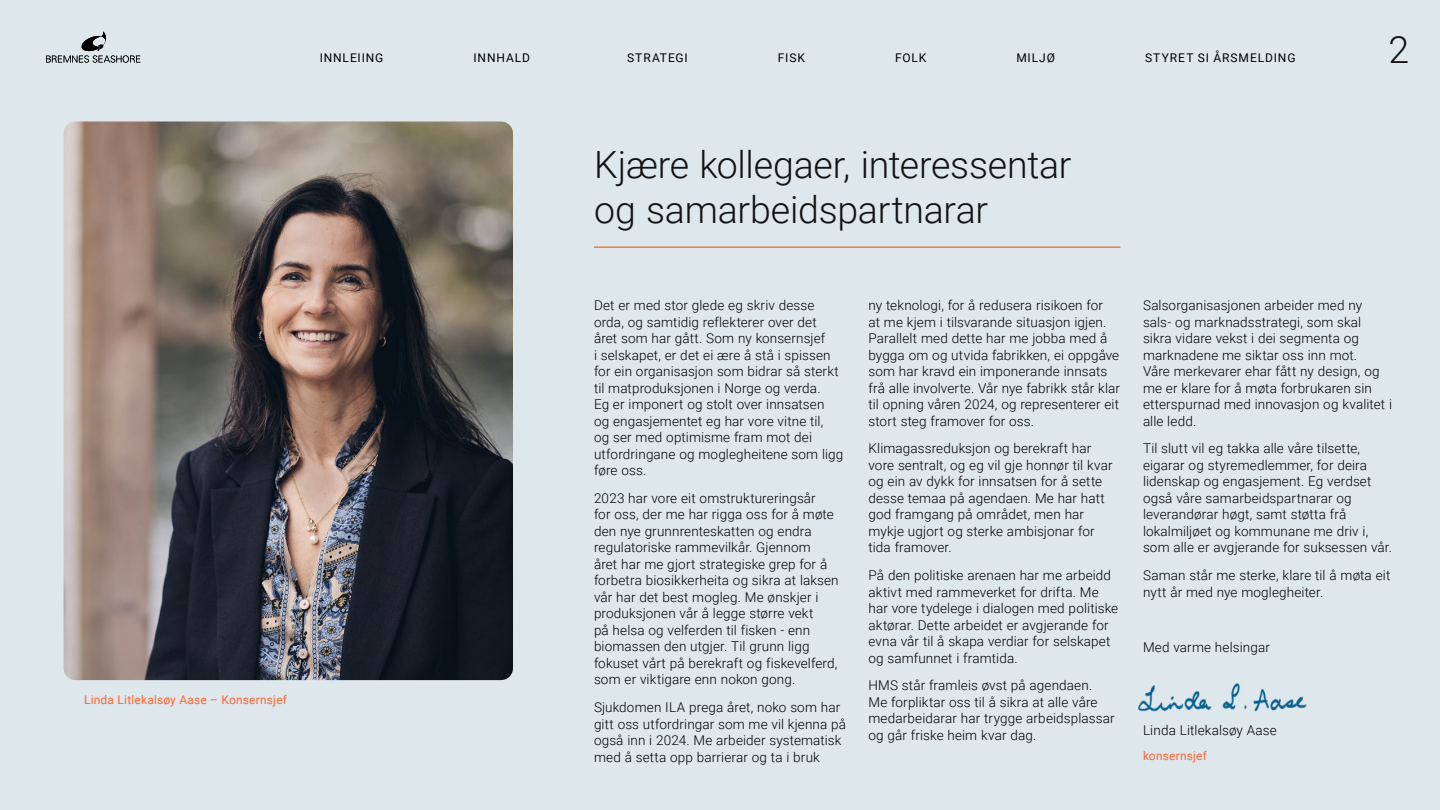
<style>
.page{position:relative;width:1440px;height:810px;background:#dde7ec}
.page>*{position:absolute;margin:0;border:0;box-sizing:border-box;transform-origin:0 0}
.Stor{font:300 37.5px/45px "Roboto";letter-spacing:-.005em;color:#131313}
.t1{font:300 13.5px/16.5px "Roboto";letter-spacing:.01em;color:#000}
.t2{font:12px "Roboto";letter-spacing:.075em;color:#000}
.Bildetekst{font:12px "Roboto";letter-spacing:.015em;color:#ff6532}
</style>
<div class="page">
<img style="left:64px;top:122px;width:449px;height:558px">
<hr style="left:594px;top:247px;width:526px;height:1px;background:#fa4500">
<img style="left:1138px;top:683px;width:169px;height:29px">
<svg style="left:46px;top:31px;width:94px;height:32px"></svg>
<p class="t2" style="left:320px;top:49px;width:65px">INNLEIING</p>
<p class="t2" style="left:473px;top:49px;width:58px">INNHALD</p>
<p class="t2" style="left:627px;top:49px;width:62px">STRATEGI</p>
<p class="t2" style="left:778px;top:49px;width:29px">FISK</p>
<p class="t2" style="left:895px;top:49px;width:33px">FOLK</p>
<p class="t2" style="left:1016px;top:49px;width:40px">MILJØ</p>
<p class="t2" style="left:1145px;top:49px;width:152px">STYRET SI ÅRSMELDING</p>
<h1 class="Stor" style="left:1389px;top:26px;width:22px">2</h1>
<p class="Bildetekst" style="left:84px;top:691px;width:205px">Linda Litlekalsøy Aase – Konsernsjef</p>
<p class="Stor" style="left:594px;top:141px;width:479px">Kjære kollegaer, interessentar og samarbeidspartnarar</p>
<p class="t1" style="left:594px;top:297px;width:251px">Det er med stor glede eg skriv desse orda, og samtidig reflekterer over det<br>året som har gått. Som ny konsernsjef<br>i selskapet, er det ei ære å stå i spissen for ein organisasjon som bidrar så sterkt til matproduksjonen i Norge og verda.<br>Eg er imponert og stolt over innsatsen<br>og engasjementet eg har vore vitne til,<br>og ser med optimisme fram mot dei utfordringane og moglegheitene som ligg føre oss.</p>
<p class="t1" style="left:594px;top:489px;width:246px">2023 har vore eit omstruktureringsår<br>for oss, der me har rigga oss for å møte den nye grunnrenteskatten og endra regulatoriske rammevilkår. Gjennom<br>året har me gjort strategiske grep for å forbetra biosikkerheita og sikra at laksen vår har det best mogleg. Me ønskjer i produksjonen vår å legge større vekt<br>på helsa og velferden til fisken - enn biomassen den utgjer. Til grunn ligg fokuset vårt på berekraft og fiskevelferd, som er viktigare enn nokon gong.</p>
<p class="t1" style="left:594px;top:699px;width:253px">Sjukdomen ILA prega året, noko som har gitt oss utfordringar som me vil kjenna på også inn i 2024. Me arbeider systematisk med å setta opp barrierar og ta i bruk</p>
<p class="t1" style="left:869px;top:297px;width:253px">ny teknologi, for å redusera risikoen for<br>at me kjem i tilsvarande situasjon igjen.<br>Parallelt med dette har me jobba med å bygga om og utvida fabrikken, ei oppgåve som har kravd ein imponerande innsats frå alle involverte. Vår nye fabrikk står klar til opning våren 2024, og representerer eit stort steg framover for oss.</p>
<p class="t1" style="left:869px;top:440px;width:246px">Klimagassreduksjon og berekraft har vore sentralt, og eg vil gje honnør til kvar og ein av dykk for innsatsen for å sette desse temaa på agendaen. Me har hatt god framgang på området, men har mykje ugjort og sterke ambisjonar for tida framover.</p>
<p class="t1" style="left:869px;top:567px;width:251px">På den politiske arenaen har me arbeidd aktivt med rammeverket for drifta. Me har vore tydelege i dialogen med politiske aktørar. Dette arbeidet er avgjerande for evna vår til å skapa verdiar for selskapet og samfunnet i framtida.</p>
<p class="t1" style="left:869px;top:677px;width:248px">HMS står framleis øvst på agendaen.<br>Me forpliktar oss til å sikra at alle våre medarbeidarar har trygge arbeidsplassar og går friske heim kvar dag.</p>
<p class="t1" style="left:1143px;top:297px;width:251px">Salsorganisasjonen arbeider med ny sals- og marknadsstrategi, som skal sikra vidare vekst i dei segmenta og marknadene me siktar oss inn mot.<br>Våre merkevarer ehar fått ny design, og me er klare for å møta forbrukaren sin etterspurnad med innovasjon og kvalitet i alle ledd.</p>
<p class="t1" style="left:1143px;top:440px;width:251px">Til slutt vil eg takka alle våre tilsette, eigarar og styremedlemmer, for deira lidenskap og engasjement. Eg verdset også våre samarbeidspartnarar og leverandørar høgt, samt støtta frå lokalmiljøet og kommunane me driv i, som alle er avgjerande for suksessen vår.</p>
<p class="t1" style="left:1143px;top:567px;width:249px">Saman står me sterke, klare til å møta eit nytt år med nye moglegheiter.</p>
<p class="t1" style="left:1143px;top:639px;width:128px">Med varme helsingar</p>
<p class="t1" style="left:1143px;top:722px;width:135px">Linda Litlekalsøy Aase</p>
<p class="Bildetekst" style="left:1143px;top:747px;width:65px">konsernsjef</p>
</div>
